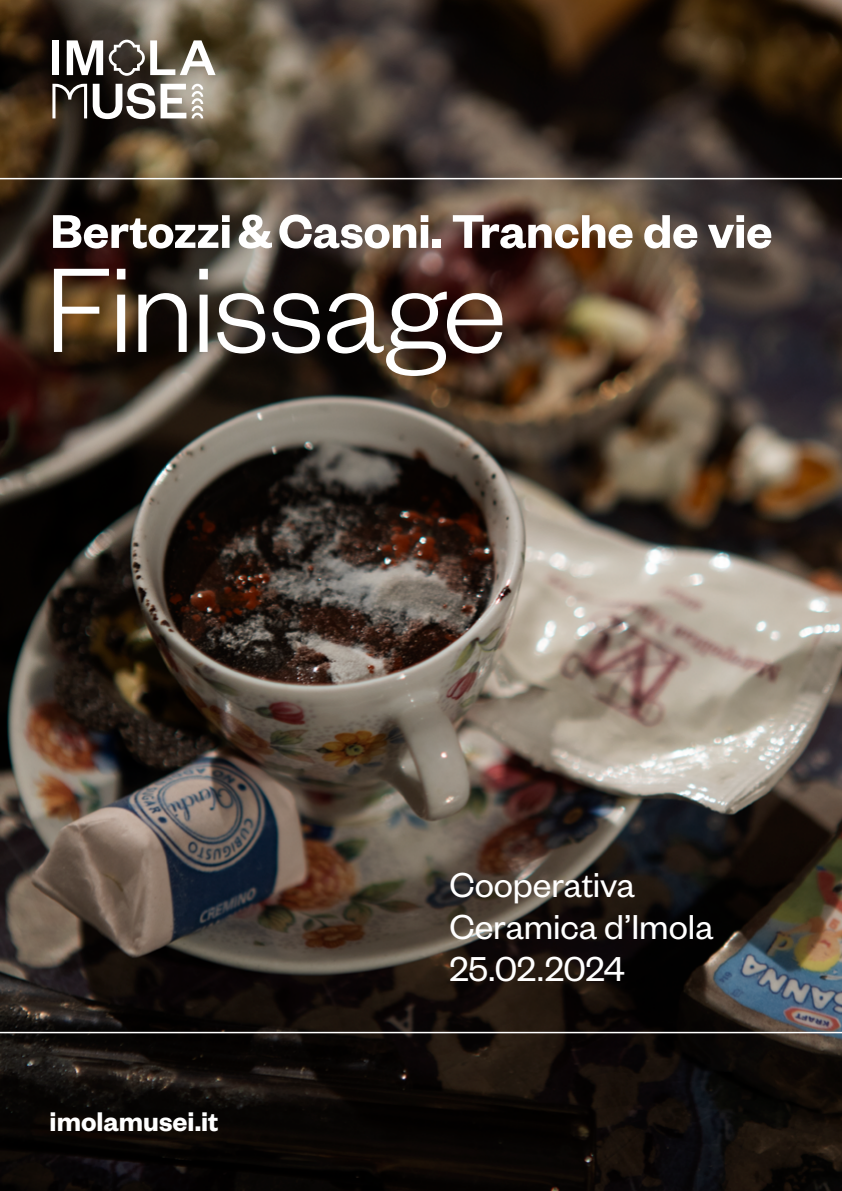
<style>
.page{position:relative;width:842px;height:1191px;background:#fff}
.page>*{position:absolute;margin:0;border:0;box-sizing:border-box;transform-origin:0 0}
.t1{font:300 132px "Founders Grotesk";letter-spacing:-.015em;color:#fff}
.t2{font:600 52px "Founders Grotesk";letter-spacing:-.005em;color:#fff}
.t3{font:38px/42px "Founders Grotesk";letter-spacing:-.005em;color:#fff}
.t4{font:600 29.6px "Founders Grotesk";color:#fff}
</style>
<div class="page">
<img style="left:0;top:0;width:842px;height:1191px">
<hr style="left:0;top:1031px;width:842px;height:2px;background:#fff">
<hr style="left:0;top:178px;width:842px;height:1px;background:#fff">
<div style="left:52px;top:40px;width:7px;height:35px;background:#fff"></div>
<svg style="left:93px;top:83px;width:62px;height:36px"></svg>
<svg style="left:67px;top:40px;width:36px;height:35px"></svg>
<svg style="left:161px;top:84px;width:25px;height:34px"></svg>
<svg style="left:192px;top:84px;width:11px;height:34px"></svg>
<svg style="left:109px;top:40px;width:107px;height:36px"></svg>
<svg style="left:52px;top:84px;width:35px;height:34px"></svg>
<h2 class="t2" style="left:50px;top:198px;width:724px">Bertozzi&amp;Casoni. Tranche de vie</h2>
<h1 class="t1" style="left:45px;top:230px;width:463px">Finissage</h1>
<p class="t4" style="left:50px;top:1103px;width:170px">imolamusei.it</p>
<p class="t3" style="left:449px;top:862px;width:266px">Cooperativa<br>Ceramica d’Imola<br>25.02.2024</p>
</div>
